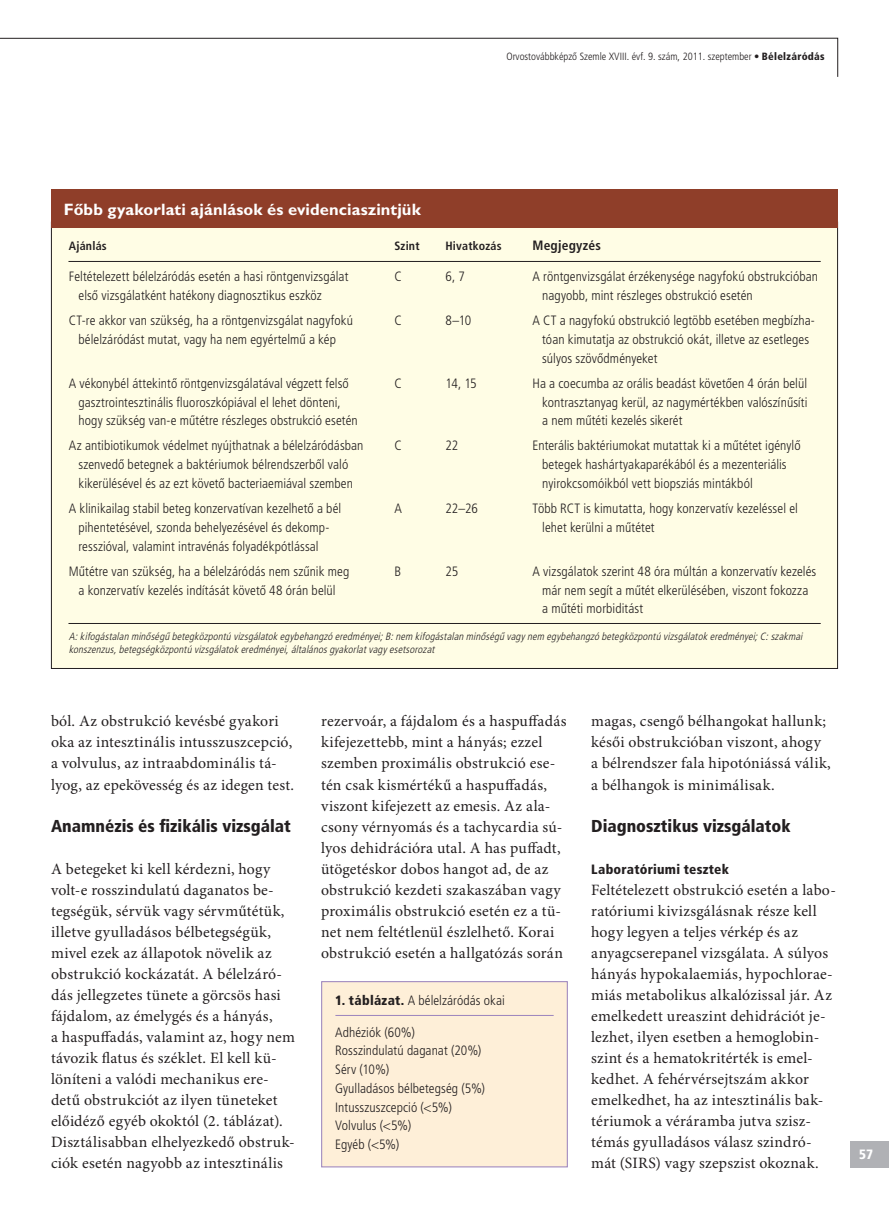
<style>
.page{position:relative;width:889px;height:1217px;background:#fff}
.page>*{position:absolute;margin:0;border:0;box-sizing:border-box;transform-origin:0 0}
.alcím1{font:900 condensed 17.25px "Frutiger";color:#231f20}
.hivatkozás{font:16.5px "Gill H Bold";letter-spacing:.005em;color:#fff}
.kenyértompa{font:15.75px/21px "Minion Pro";letter-spacing:.015em;color:#231f20}
.keretes_szöveg{font:300 condensed 13.5px/18.8px "Frutiger";letter-spacing:.005em;color:#231f20}
.alcím2{font:900 condensed 13.5px "Frutiger";letter-spacing:.02em;color:#231f20}
.hivatkozás-2{font:700 condensed 13.5px "Frutiger";letter-spacing:.015em;color:#231f20}
.t1{font:13.5px "IMP Frutiger Cond Black";color:#fff}
.hivatkozás-3{font:700 condensed 12px "Frutiger";letter-spacing:.015em;color:#231f20}
.keretes_szöveg-2{font:italic 300 condensed 10.5px/13.5px "Frutiger";color:#231f20}
.t2{font:300 condensed 10.5px "Frutiger";color:#231f20}
.s1{font-weight:900}
</style>
<div class="page">
<svg style="left:0;top:37px;width:838px;height:40px"></svg>
<div style="left:850px;top:1140px;width:39px;height:27px;background:#b0b1b5"></div>
<div style="left:51px;top:222px;width:786px;height:446px;background:#fffde5"></div>
<hr style="left:68px;top:261px;width:752px;height:1px;background:#231f20">
<div style="left:51px;top:189px;width:787px;height:38px;background:#8f3e29"></div>
<hr style="left:68px;top:623px;width:752px;height:1px;background:#231f20">
<div style="left:321px;top:981px;width:247px;height:186px;background:#feefd8"></div>
<hr style="left:335px;top:1014px;width:218px;height:1px;background:#9c85bd">
<p class="t2" style="left:506px;top:51px;width:320px">Orvostovábbképzô Szemle XVIII . évf. 9. szám, 2011. szeptember • <span class="s1">Bélelzáródás</span></p>
<p class="hivatkozás" style="left:64px;top:199px;width:358px">Fôbb gyakorlati ajánlások és evidenciaszintjük</p>
<p class="hivatkozás-3" style="left:69px;top:238px;width:39px">Ajánlás</p>
<p class="hivatkozás-3" style="left:394px;top:238px;width:27px">Szint</p>
<p class="hivatkozás-3" style="left:445px;top:238px;width:58px">Hivatkozás</p>
<p class="hivatkozás-2" style="left:532px;top:237px;width:70px">Megjegyzés</p>
<p class="keretes_szöveg" style="left:69px;top:267px;width:281px">Feltételezett bélelzáródás esetén a hasi röntgenvizsgálat</p>
<p class="keretes_szöveg" style="left:394px;top:267px;width:9px">C</p>
<p class="keretes_szöveg" style="left:445px;top:267px;width:58px">6, 7 A</p>
<p class="keretes_szöveg" style="left:543px;top:267px;width:276px">röntgenvizsgálat érzékenysége nagyfokú obstrukcióban</p>
<p class="keretes_szöveg" style="left:79px;top:286px;width:245px">elsô vizsgálatként hatékony diagnosztikus eszköz</p>
<p class="keretes_szöveg" style="left:542px;top:286px;width:212px">nagyobb, mint részleges obstrukció esetén</p>
<p class="keretes_szöveg" style="left:69px;top:311px;width:286px">CT-re akkor van szükség, ha a röntgenvizsgálat nagyfokú</p>
<p class="keretes_szöveg" style="left:394px;top:311px;width:9px">C</p>
<p class="keretes_szöveg" style="left:445px;top:311px;width:62px">8–10 A</p>
<p class="keretes_szöveg" style="left:543px;top:311px;width:273px">CT a nagyfokú obstrukció legtöbb esetében megbízha-</p>
<p class="keretes_szöveg" style="left:79px;top:330px;width:259px">bélelzáródást mutat, vagy ha nem egyértelmû a kép</p>
<p class="keretes_szöveg" style="left:542px;top:330px;width:268px">tóan kimutatja az obstrukció okát, illetve az esetleges súlyos szövôdményeket</p>
<p class="keretes_szöveg" style="left:69px;top:374px;width:281px">A vékonybél áttekintô röntgenvizsgálatával végzett felsô</p>
<p class="keretes_szöveg" style="left:394px;top:374px;width:9px">C</p>
<p class="keretes_szöveg" style="left:445px;top:374px;width:64px">14, 15 H</p>
<p class="keretes_szöveg" style="left:540px;top:374px;width:269px">a a coecumba az orális beadást követôen 4 órán belül</p>
<p class="keretes_szöveg" style="left:79px;top:392px;width:264px">gasztrointesztinális fluoroszkópiával el lehet dönteni,</p>
<p class="keretes_szöveg" style="left:542px;top:392px;width:267px">kontrasztanyag kerül, az nagymértékben valószínûsíti</p>
<p class="keretes_szöveg" style="left:79px;top:411px;width:281px">hogy szükség van-e mûtétre részleges obstrukció esetén</p>
<p class="keretes_szöveg" style="left:542px;top:411px;width:142px">a nem mûtéti kezelés sikerét</p>
<p class="keretes_szöveg" style="left:69px;top:436px;width:296px">Az antibiotikumok védelmet nyújthatnak a bélelzáródásban</p>
<p class="keretes_szöveg" style="left:394px;top:436px;width:9px">C</p>
<p class="keretes_szöveg" style="left:445px;top:436px;width:14px">22</p>
<p class="keretes_szöveg" style="left:532px;top:436px;width:270px">Enterális baktériumokat mutattak ki a mûtétet igénylô</p>
<p class="keretes_szöveg" style="left:79px;top:455px;width:271px">szenvedô betegnek a baktériumok bélrendszerbôl való</p>
<p class="keretes_szöveg" style="left:542px;top:455px;width:246px">betegek hashártyakaparékából és a mezenteriális</p>
<p class="keretes_szöveg" style="left:79px;top:474px;width:276px">kikerülésével és az ezt követô bacteriaemiával szemben</p>
<p class="keretes_szöveg" style="left:542px;top:474px;width:212px">nyirokcsomóikból vett biopsziás mintákból</p>
<p class="keretes_szöveg" style="left:69px;top:499px;width:291px">A klinikailag stabil beteg konzervatívan kezelhetô a bél A</p>
<p class="keretes_szöveg" style="left:445px;top:499px;width:34px">22–26</p>
<p class="keretes_szöveg" style="left:532px;top:499px;width:267px">Több RCT is kimutatta, hogy konzervatív kezeléssel el</p>
<p class="keretes_szöveg" style="left:79px;top:518px;width:252px">pihentetésével, szonda behelyezésével és dekomp-</p>
<p class="keretes_szöveg" style="left:542px;top:518px;width:114px">lehet kerülni a mûtétet</p>
<p class="keretes_szöveg" style="left:79px;top:536px;width:242px">resszióval, valamint intravénás folyadékpótlással</p>
<p class="keretes_szöveg" style="left:69px;top:561px;width:299px">Mûtétre van szükség, ha a bélelzáródás nem szûnik meg B</p>
<p class="keretes_szöveg" style="left:445px;top:561px;width:14px">25</p>
<p class="keretes_szöveg" style="left:532px;top:561px;width:285px">A vizsgálatok szerint 48 óra múltán a konzervatív kezelés</p>
<p class="keretes_szöveg" style="left:79px;top:580px;width:259px">a konzervatív kezelés indítását követô 48 órán belül</p>
<p class="keretes_szöveg" style="left:542px;top:580px;width:268px">már nem segít a mûtét elkerülésében, viszont fokozza a mûtéti morbiditást</p>
<p class="keretes_szöveg-2" style="left:69px;top:629px;width:737px">A:kifogástalan minôségû betegközpontú vizsgálatokegybehangzó eredményei;B:nem kifogástalan minôségû vagynem egybehangzó betegközpontú vizsgálatokeredményei;C:szakmai konszenzus,betegségközpontú vizsgálatokeredményei,általánosgyakorlatvagyesetsorozat</p>
<p class="kenyértompa" style="left:51px;top:711px;width:245px">ból. Az obstrukció kevésbé gyakori oka az intesztinális intusszuszcepció, a volvulus, az intraabdominális tá&shy;lyog, az epekövesség és az idegen test.</p>
<p class="alcím1" style="left:51px;top:815px;width:241px">Anamnézis és fizikális vizsgálat</p>
<p class="kenyértompa" style="left:51px;top:858px;width:245px">A betegeket ki kell kérdezni, hogy volt-e rosszindulatú daganatos be&shy;tegségük, sérvük vagy sérvműtétük, illetve gyulladásos bélbetegségük, mivel ezek az állapotok növelik az obstrukció kockázatát. A bélelzáró&shy;dás jellegzetes tünete a görcsös hasi fájdalom, az émelygés és a hányás,<br>a haspuffadás, valamint az, hogy nem távozik flatus és széklet. El kell kü&shy;löníteni a valódi mechanikus ere&shy;detű obstrukciót az ilyen tüneteket előidéző egyéb okoktól (2. táblázat).<br>Disztálisabban elhelyezkedő obstruk&shy;ciók esetén nagyobb az intesztinális</p>
<p class="kenyértompa" style="left:321px;top:711px;width:247px">rezervoár, a fájdalom és a haspuffadás kifejezettebb, mint a hányás; ezzel szemben proximális obstrukció ese&shy;tén csak kismértékű a haspuffadás, viszont kifejezett az emesis. Az ala&shy;csony vérnyomás és a tachycardia sú&shy;lyos dehidrációra utal. A has puffadt, ütögetéskor dobos hangot ad, de az obstrukció kezdeti szakaszában vagy proximális obstrukció esetén ez a tü&shy;net nem feltétlenül észlelhető. Korai obstrukció esetén a hallgatózás során</p>
<p class="kenyértompa" style="left:591px;top:711px;width:241px">magas, csengő bélhangokat hallunk; késői obstrukcióban viszont, ahogy a bélrendszer fala hipotóniássá válik, a bélhangok is minimálisak.</p>
<p class="alcím1" style="left:591px;top:815px;width:201px">Diagnosztikus vizsgálatok</p>
<p class="alcím2" style="left:591px;top:860px;width:139px">Laboratóriumi tesztek</p>
<p class="kenyértompa" style="left:591px;top:879px;width:244px">Feltételezett obstrukció esetén a labo&shy;ratóriumi kivizsgálásnak része kell hogy legyen a teljes vérkép és az anyagcserepanel vizsgálata. A súlyos hányás hypokalaemiás, hypochlorae&shy;miás metabolikus alkalózissal jár. Az emelkedett ureaszint dehidrációt je&shy;lezhet, ilyen esetben a hemoglobin&shy;szint és a hematokritérték is emel&shy;kedhet. A fehérvérsejtszám akkor emelkedhet, ha az intesztinális bak&shy;tériumok a véráramba jutva szisz&shy;témás gyulladásos válasz szindró&shy;mát (SIRS) vagy szepszist okoznak.</p>
<p class="keretes_szöveg" style="left:335px;top:990px;width:171px"><span class="s1">1. táblázat.</span> A bélelzáródás okai</p>
<p class="keretes_szöveg" style="left:335px;top:1022px;width:81px">Adhéziók (60%)</p>
<p class="keretes_szöveg" style="left:335px;top:1041px;width:148px">Rosszindulatú daganat (20%)</p>
<p class="keretes_szöveg" style="left:335px;top:1059px;width:56px">Sérv (10%)</p>
<p class="keretes_szöveg" style="left:335px;top:1078px;width:151px">Gyulladásos bélbetegség (5%)</p>
<p class="keretes_szöveg" style="left:335px;top:1097px;width:118px">I ntusszuszcepció (&lt;5%)</p>
<p class="keretes_szöveg" style="left:335px;top:1116px;width:78px">Volvulus (&lt;5%)</p>
<p class="keretes_szöveg" style="left:335px;top:1134px;width:66px">Egyéb (&lt;5%)</p>
<p class="t1" style="left:859px;top:1147px;width:16px">57</p>
</div>
